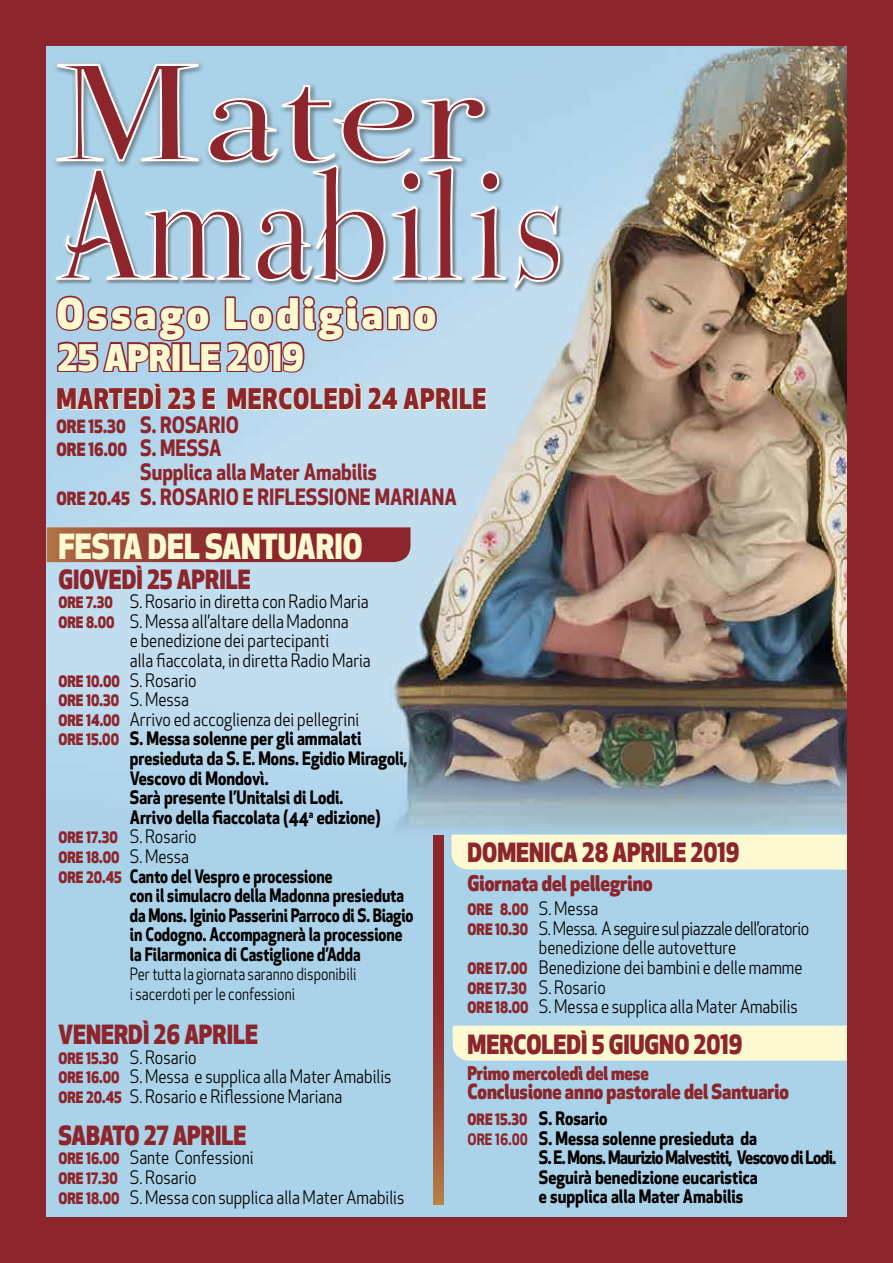
<style>
.page{position:relative;width:893px;height:1263px;background:#fff}
.page>*{position:absolute;margin:0;border:0;box-sizing:border-box;transform-origin:0 0}
.t1{font:800 41.25px "Apex New";letter-spacing:.1em;color:#fdfad1}
.t2{font:800 35.85px "Apex New";color:#fdfad1}
.t3{font:800 33.9px "Apex New";color:#fdfad1;scale:.88 1}
.t4{font:800 27.75px "Apex New";letter-spacing:.03em;color:#8c252c;scale:.88 1}
.t5{font:800 25.8px "Apex New";color:#8c252c;scale:.88 1}
.t6{font:700 22.05px/25.2px "Apex New";color:#8c252c;text-align:center;scale:.88 1}
.t7{font:800 21px "Apex New";color:#8c252c;scale:.88 1}
.t8{font:800 20.25px "Apex New";color:#8c252c;scale:.88 1}
.t9{font:800 18.45px "Apex New";color:#8c252c;scale:.88 1}
.t10{font:18.15px/19.6px "Apex New";color:#000;scale:.88 1}
.t11{font:700 18.15px "Apex New";color:#000;scale:.88 1}
.t12{font:700 18.15px/19.6px "Apex New";color:#000;scale:.84 1}
.t13{font:18.15px "Apex New";letter-spacing:-.03em;color:#000;scale:.88 1}
.t14{font:700 18.15px "Apex New";letter-spacing:-.04em;color:#000;scale:.88 1}
.t15{font:700 18.15px "Apex New";color:#000;scale:.87 1}
.t16{font:800 17.85px "Apex New";color:#8c252c;scale:.88 1}
.t17{font:16.65px/19.6px "Apex New";color:#000;scale:.84 1}
.t18{font:800 15.45px "Apex New";color:#8c252c;scale:.88 1}
.s1{font-weight:800;font-size:17.85px}
.s2{font-weight:700;font-size:22.05px}
.s3{font-weight:800;font-size:15.45px;color:#8c252c}
.s4{font-weight:400;font-size:18.15px;color:#000}
.s5{font-size:15.45px;color:#8c252c}
</style>
<div class="page">
<div style="left:0;top:0;width:32px;height:1263px;background:#8c252c"></div>
<div style="left:1px;top:0;width:892px;height:1263px;background:#8c252c"></div>
<img style="left:47px;top:47px;width:799px;height:1169px">
<div style="left:53px;top:161px;width:511px;height:131px;background:#fff;opacity:.75"></div>
<svg style="left:55px;top:163px;width:506px;height:127px"></svg>
<div style="left:52px;top:60px;width:440px;height:111px;background:#000;opacity:.75"></div>
<div style="left:53px;top:60px;width:436px;height:107px;background:#fff;opacity:.75"></div>
<svg style="left:55px;top:59px;width:431px;height:105px"></svg>
<svg style="left:47px;top:527px;width:363px;height:35px"></svg>
<svg style="left:56px;top:383px;width:140px;height:28px;background:#c3dde4"></svg>
<svg style="left:202px;top:387px;width:14px;height:24px"></svg>
<svg style="left:226px;top:383px;width:226px;height:28px;background:#cce2e6"></svg>
<div style="left:452px;top:388px;width:6px;height:22px;border:1px solid #fdfad1"></div>
<svg style="left:459px;top:387px;width:28px;height:24px"></svg>
<svg style="left:434px;top:836px;width:9px;height:369px"></svg>
<div style="left:452px;top:834px;width:394px;height:35px;background:#fdfad1"></div>
<div style="left:453px;top:1026px;width:393px;height:34px;background:#fdfad1"></div>
<svg style="left:55px;top:294px;width:383px;height:80px"></svg>
<h1 class="t1" style="left:56px;top:285px;width:381px">Ossago Lodigiano</h1>
<h2 class="t2" style="left:57px;top:332px;width:248px">25 APRILE 2019</h2>
<h3 class="t4" style="left:56px;top:380px;width:490px">MARTEDÌ 23 E MERCOLEDÌ 24 APRILE</h3>
<p class="t6" style="left:56px;top:411px;width:209px"><span class="s1">ORE 15.30</span> S. ROSARIO</p>
<p class="t16" style="left:56px;top:437px;width:189px">ORE 16.00 <span class="s2">S. MESSA</span></p>
<p class="t6" style="left:56px;top:458px;width:456px">Supplica alla Mater Amabilis<br><span class="s1">ORE 20.45</span> S. ROSARIO E RIFLESSIONE MARIANA</p>
<h3 class="t3" style="left:58px;top:522px;width:347px">FESTA DEL SANTUARIO</h3>
<h3 class="t5" style="left:58px;top:561px;width:220px">GIOVEDÌ 25 APRILE</h3>
<p class="t10" style="left:58px;top:592px;width:354px"><span class="s3">ORE 7.30</span> S. Rosario in diretta con Radio Maria</p>
<p class="t10" style="left:58px;top:611px;width:331px"><span class="s3">ORE 8.00</span> S. Messa all’altare della Madonna</p>
<p class="t10" style="left:130px;top:631px;width:228px">e benedizione dei partecipanti</p>
<p class="t10" style="left:130px;top:651px;width:275px">alla fiaccolata, in diretta Radio Maria</p>
<p class="t10" style="left:58px;top:670px;width:159px"><span class="s3">ORE 10.00</span> S. Rosario</p>
<p class="t18" style="left:58px;top:690px;width:150px">ORE 10.30 <span class="s4">S. Messa</span></p>
<p class="t10" style="left:58px;top:709px;width:343px"><span class="s3">ORE 14.00</span> Arrivo ed accoglienza dei pellegrini</p>
<p class="t11" style="left:58px;top:726px;width:346px"><span class="s3">ORE 15.00</span> S. Messa solenne per gli ammalati</p>
<p class="t15" style="left:130px;top:745px;width:321px">presieduta da S. E. Mons. Egidio Miragoli,</p>
<p class="t11" style="left:130px;top:765px;width:159px">Vescovo di Mondovì.</p>
<p class="t11" style="left:130px;top:784px;width:244px">Sarà presente l’Unitalsi di Lodi.</p>
<p class="t11" style="left:130px;top:804px;width:287px">Arrivo della fiaccolata (44<sup>a</sup> edizione)</p>
<p class="t10" style="left:58px;top:827px;width:159px"><span class="s3">ORE 17.30</span> S. Rosario</p>
<p class="t18" style="left:58px;top:846px;width:150px">ORE 18.00 <span class="s4">S. Messa</span></p>
<p class="t12" style="left:130px;top:865px;width:339px;text-indent:-71px"><span class="s3">ORE 20.45</span> Canto del Vespro e processione<br>con il simulacro della Madonna presieduta da Mons. Iginio Passerini Parroco di S. Biagio in Codogno. Accompagnerà la processione la Filarmonica di Castiglione d’Adda</p>
<p class="t17" style="left:130px;top:964px;width:271px">Per tutta la giornata saranno disponibili i sacerdoti per le confessioni</p>
<h3 class="t5" style="left:58px;top:1017px;width:228px">VENERDÌ 26 APRILE</h3>
<p class="t10" style="left:58px;top:1047px;width:380px"><span class="s3">ORE 15.30</span> S. Rosario<br><span class="s3">ORE 16.00</span> S. Messa e supplica alla Mater Amabilis<br><span class="s3">ORE 20.45</span> S. Rosario e Riflessione Mariana</p>
<h3 class="t5" style="left:58px;top:1117px;width:215px">SABATO 27 APRILE</h3>
<p class="t10" style="left:58px;top:1148px;width:395px"><span class="s3">ORE 16.00</span> Sante Confessioni<br><span class="s3">ORE 17.30</span> S. Rosario<br><span class="s3">ORE 18.00</span> S. Messa con supplica alla Mater Amabilis</p>
<h3 class="t5" style="left:467px;top:834px;width:311px">DOMENICA 28 APRILE 2019</h3>
<p class="t7" style="left:467px;top:868px;width:212px">Giornata del pellegrino</p>
<p class="t18" style="left:467px;top:899px;width:150px">ORE 8.00 <span class="s4">S. Messa</span></p>
<p class="t13" style="left:467px;top:917px;width:390px"><span class="s3">ORE 10.30</span> S. Messa. A seguire sul piazzale dell’oratorio</p>
<p class="t10" style="left:539px;top:938px;width:226px">benedizione delle autovetture</p>
<p class="t10" style="left:467px;top:958px;width:382px"><span class="s3">ORE 17.00</span> Benedizione dei bambini e delle mamme</p>
<p class="t10" style="left:467px;top:977px;width:159px"><span class="s3">ORE 17.30</span> S. Rosario</p>
<p class="t10" style="left:467px;top:997px;width:377px"><span class="s3">ORE 18.00</span> S. Messa e supplica alla Mater Amabilis</p>
<h3 class="t5" style="left:467px;top:1026px;width:314px">MERCOLEDÌ 5 GIUGNO 2019</h3>
<p class="t9" style="left:467px;top:1060px;width:208px">Primo mercoledì del mese</p>
<p class="t8" style="left:467px;top:1078px;width:367px">Conclusione anno pastorale del Santuario</p>
<p class="t11" style="left:467px;top:1105px;width:161px"><span class="s3">ORE 15.30</span> S. Rosario</p>
<p class="t11" style="left:467px;top:1125px;width:331px"><span class="s5">ORE 16.00</span> S. Messa solenne presieduta da</p>
<p class="t14" style="left:539px;top:1144px;width:340px">S. E. Mons. Maurizio Malvestiti, Vescovo di Lodi.</p>
<p class="t11" style="left:539px;top:1164px;width:250px">Seguirà benedizione eucaristica</p>
<p class="t11" style="left:539px;top:1183px;width:234px">e supplica alla Mater Amabilis</p>
</div>
